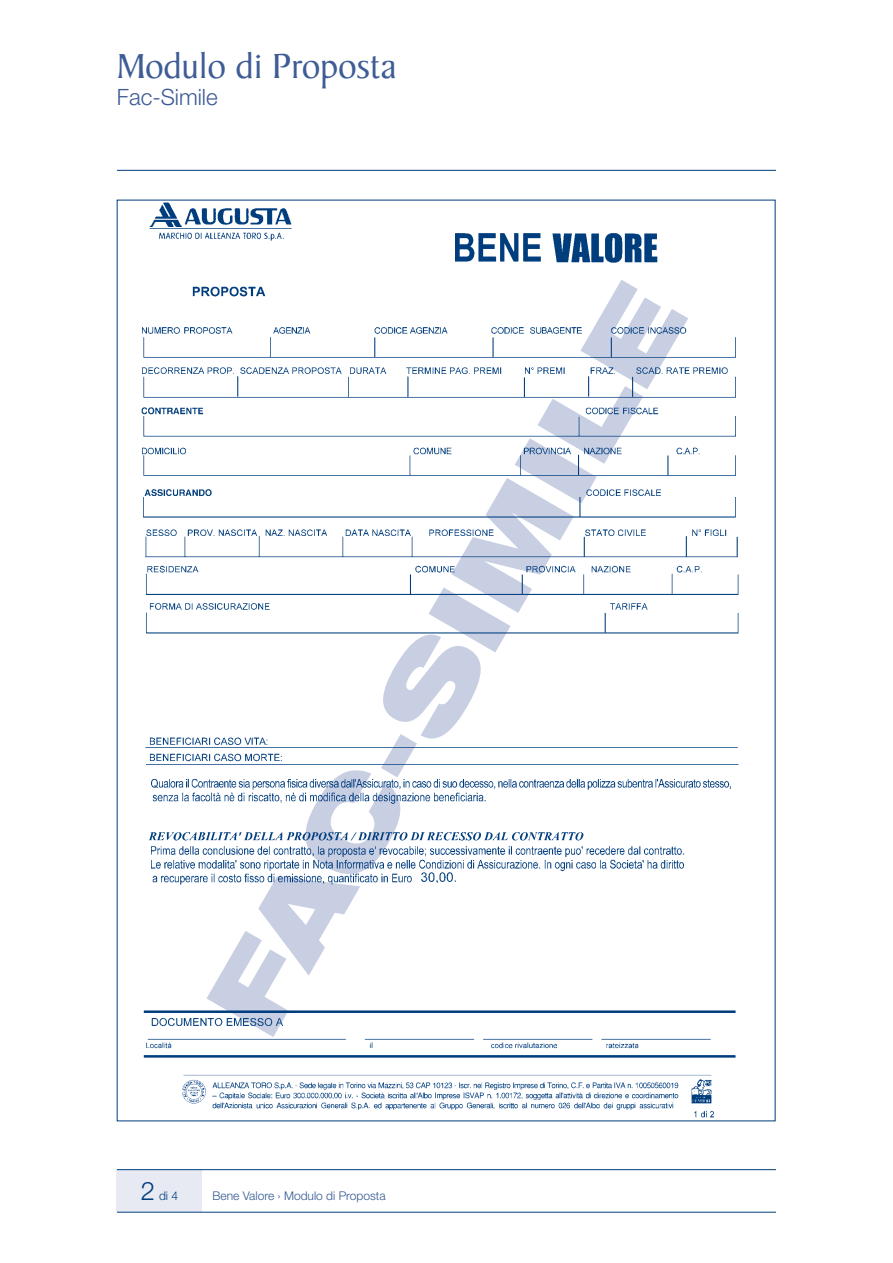
<style>
.page{position:relative;width:893px;height:1263px;background:#fff}
.page>*{position:absolute;margin:0;border:0;box-sizing:border-box;transform-origin:0 0}
.t1{font:900 expanded 108px "Helvetica Neue LT Pro";color:#c9cfe3}
.t2{font:37.5px "Baker Signet";color:#3e5c95}
.t3{font:300 22.5px "Helvetica Neue LT Pro";color:#3e5c95}
.t4{font:300 12px "Helvetica Neue LT Pro";color:#325691}
.t5{font:300 12px "Helvetica Neue LT Pro";color:#003d7d}
.s1{font-size:25.5px}
</style>
<div class="page">
<hr style="left:117px;top:170px;width:659px;height:1px;background:#003d7d">
<div style="left:117px;top:1169px;width:85px;height:43px;background:#e8eaf3"></div>
<hr style="left:117px;top:1212px;width:659px;height:1px;background:#003d7d">
<hr style="left:117px;top:1169px;width:659px;height:1px;background:#003d7d">
<img style="left:141px;top:202px;width:598px;height:916px">
<h2 class="t2" style="left:117px;top:51px;width:281px">Modulo di Proposta</h2>
<h3 class="t3" style="left:117px;top:89px;width:102px">Fac-Simile</h3>
<h1 class="t1" style="left:203px;top:1005px;width:841px;rotate:-60deg">FAC-SIMILE</h1>
<p class="t5" style="left:141px;top:1191px;width:39px"><span class="s1">2</span> di 4</p>
<p class="t4" style="left:213px;top:1192px;width:174px">Bene Valore › Modulo di Proposta</p>
</div>
